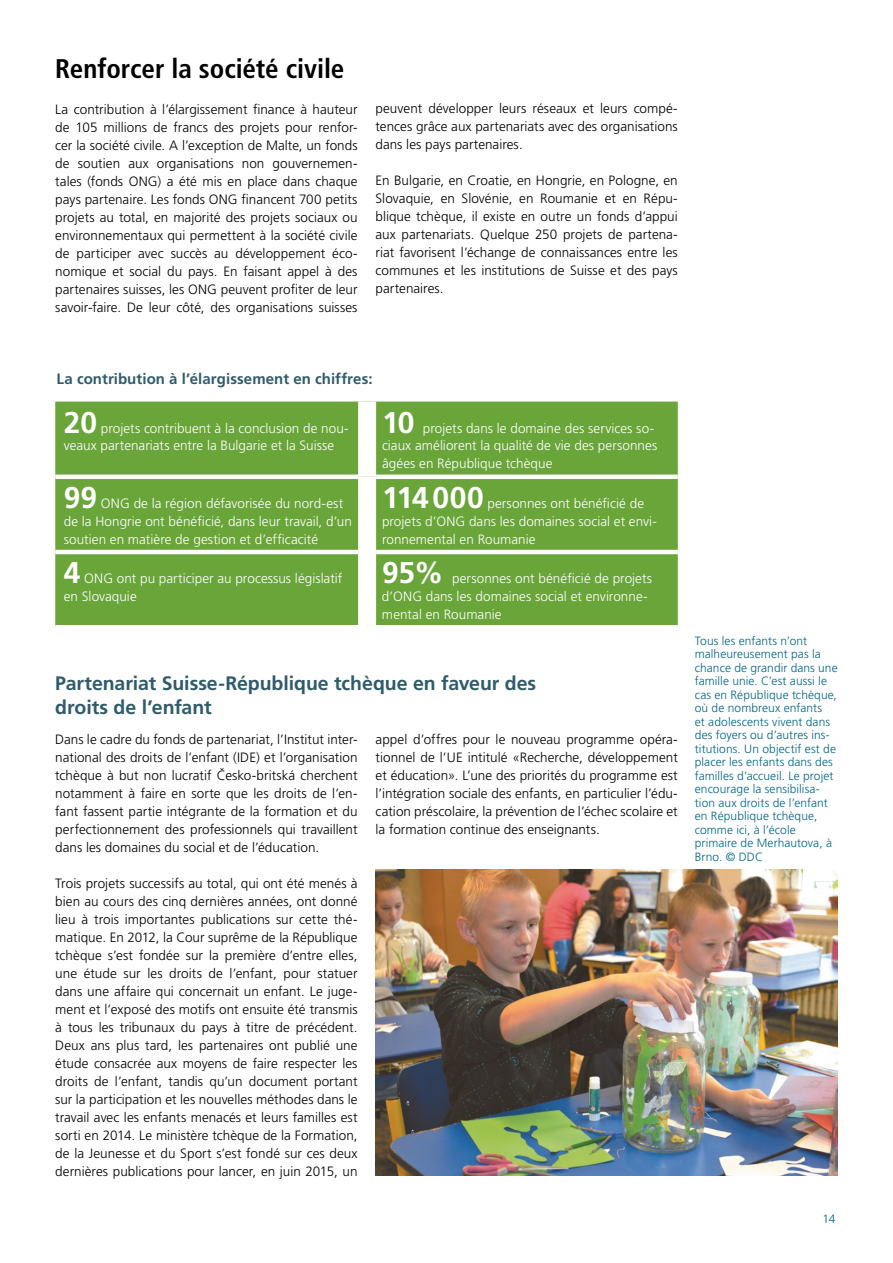
<style>
.page{position:relative;width:893px;height:1263px;background:#fff}
.page>*{position:absolute;margin:0;border:0;box-sizing:border-box;transform-origin:0 0}
.t1{font:700 30px "Frutiger LT Pro";color:#fff}
.t2{font:700 condensed 27px "Frutiger LT Pro";letter-spacing:-.005em;color:#000}
.t3{font:700 19.5px/24px "Frutiger LT Pro";letter-spacing:-.005em;color:#305b6a}
.t4{font:700 15px "Frutiger LT Pro";letter-spacing:.005em;color:#305b6a}
.t5{font:300 13.5px/18px "Frutiger LT Pro";color:#000;text-align:justify}
.t6{font:300 13.5px/17.9px "Frutiger LT Pro";letter-spacing:.005em;color:#fff}
.t7{font:300 12px/13.5px "Frutiger LT Pro";letter-spacing:.005em;color:#006587}
</style>
<div class="page">
<img style="left:375px;top:870px;width:463px;height:306px">
<div style="left:55px;top:402px;width:623px;height:223px;background:#69a539"></div>
<div style="left:55px;top:474px;width:303px;height:5px;background:#fff"></div>
<div style="left:376px;top:474px;width:302px;height:5px;background:#fff"></div>
<hr style="left:55px;top:550px;width:303px;height:4px;background:#fff">
<hr style="left:376px;top:550px;width:302px;height:4px;background:#fff">
<div style="left:358px;top:402px;width:18px;height:75px;background:#fff"></div>
<div style="left:358px;top:477px;width:18px;height:75px;background:#fff"></div>
<div style="left:358px;top:552px;width:18px;height:73px;background:#fff"></div>
<h2 class="t2" style="left:55px;top:52px;width:291px">Renforcer la société civile</h2>
<p class="t5" style="left:55px;top:100px;width:304px">La contribution à l’élargissement finance à hauteur de 105 millions de francs des projets pour renfor&shy;cer la société civile. A l’exception de Malte, un fonds de soutien aux organisations non gouvernemen&shy;tales (fonds ONG) a été mis en place dans chaque pays partenaire. Les fonds ONG financent 700 petits projets au total, en majorité des projets sociaux ou environnementaux qui permettent à la société civile de participer avec succès au développement éco&shy;nomique et social du pays. En faisant appel à des partenaires suisses, les ONG peuvent profiter de leur savoir-faire. De leur côté, des organisations suisses</p>
<p class="t5" style="left:376px;top:100px;width:304px">peuvent développer leurs réseaux et leurs compé&shy;tences grâce aux partenariats avec des organisations dans les pays partenaires.</p>
<p class="t5" style="left:376px;top:172px;width:304px">En Bulgarie, en Croatie, en Hongrie, en Pologne, en Slovaquie, en Slovénie, en Roumanie et en Répu&shy;blique tchèque, il existe en outre un fonds d’appui aux partenariats. Quelque 250 projets de partena&shy;riat favorisent l’échange de connaissances entre les communes et les institutions de Suisse et des pays partenaires.</p>
<p class="t4" style="left:57px;top:370px;width:317px">La contribution à l’élargissement en chiffres:</p>
<h1 class="t1" style="left:64px;top:404px;width:35px">20</h1>
<p class="t6" style="left:64px;top:419px;width:286px;text-indent:37px">projets contribuent à la conclusion de nou&shy;veaux partenariats entre la Bulgarie et la Suisse</p>
<h1 class="t1" style="left:382px;top:404px;width:34px">10</h1>
<p class="t6" style="left:382px;top:419px;width:277px;text-indent:41px">projets dans le domaine des services so&shy;ciaux améliorent la qualité de vie des personnes âgées en République tchèque</p>
<h1 class="t1" style="left:64px;top:480px;width:35px">99</h1>
<p class="t6" style="left:64px;top:494px;width:290px;text-indent:37px">ONG de la région défavorisée du nord-est de la Hongrie ont bénéficié, dans leur travail, d’un soutien en matière de gestion et d’efficacité</p>
<h1 class="t1" style="left:382px;top:480px;width:103px">114000</h1>
<p class="t6" style="left:382px;top:494px;width:276px;text-indent:105px">personnes ont bénéficié de projets d’ONG dans les domaines social et envi&shy;ronnemental en Roumanie</p>
<h1 class="t1" style="left:64px;top:555px;width:18px">4</h1>
<p class="t6" style="left:64px;top:569px;width:280px;text-indent:20px">ONG ont pu participer au processus législatif en Slovaquie</p>
<h1 class="t1" style="left:382px;top:555px;width:63px">95%</h1>
<p class="t6" style="left:382px;top:569px;width:272px;text-indent:70px">personnes ont bénéficié de projets d’ONG dans les domaines social et environne&shy;mental en Roumanie</p>
<h3 class="t3" style="left:55px;top:671px;width:482px">Partenariat Suisse-République tchèque en faveur des droits de l’enfant</h3>
<p class="t5" style="left:55px;top:730px;width:304px">Dans le cadre du fonds de partenariat, l’Institut inter&shy;national des droits de l’enfant (IDE) et l’organisation tchèque à but non lucratif Česko-britská cherchent notamment à faire en sorte que les droits de l’en&shy;fant fassent partie intégrante de la formation et du perfectionnement des professionnels qui travaillent dans les domaines du social et de l’éducation.</p>
<p class="t5" style="left:55px;top:874px;width:304px">Trois projets successifs au total, qui ont été menés à bien au cours des cinq dernières années, ont donné lieu à trois importantes publications sur cette thé&shy;matique. En 2012, la Cour suprême de la République tchèque s’est fondée sur la première d’entre elles, une étude sur les droits de l’enfant, pour statuer dans une affaire qui concernait un enfant. Le juge&shy;ment et l’exposé des motifs ont ensuite été transmis à tous les tribunaux du pays à titre de précédent.<br>Deux ans plus tard, les partenaires ont publié une étude consacrée aux moyens de faire respecter les droits de l’enfant, tandis qu’un document portant sur la participation et les nouvelles méthodes dans le travail avec les enfants menacés et leurs familles est sorti en 2014. Le ministère tchèque de la Formation, de la Jeunesse et du Sport s’est fondé sur ces deux dernières publications pour lancer, en juin 2015, un</p>
<p class="t5" style="left:376px;top:730px;width:304px">appel d’offres pour le nouveau programme opéra&shy;tionnel de l’UE intitulé «Recherche, développement et éducation». L’une des priorités du programme est l’intégration sociale des enfants, en particulier l’édu&shy;cation préscolaire, la prévention de l’échec scolaire et la formation continue des enseignants.</p>
<p class="t7" style="left:695px;top:634px;width:144px">Tous les enfants n’ont malheureusement pas la chance de grandir dans une famille unie. C’est aussi le cas en République tchèque, où de nombreux enfants<br>et adolescents vivent dans des foyers ou d’autres ins&shy;titutions. Un objectif est de placer les enfants dans des familles d’accueil. Le projet encourage la sensibilisa&shy;tion aux droits de l’enfant en République tchèque, comme ici, à l’école primaire de Merhautova, à<br>Brno. © DDC</p>
<p class="t7" style="left:823px;top:1212px;width:14px">14</p>
</div>
